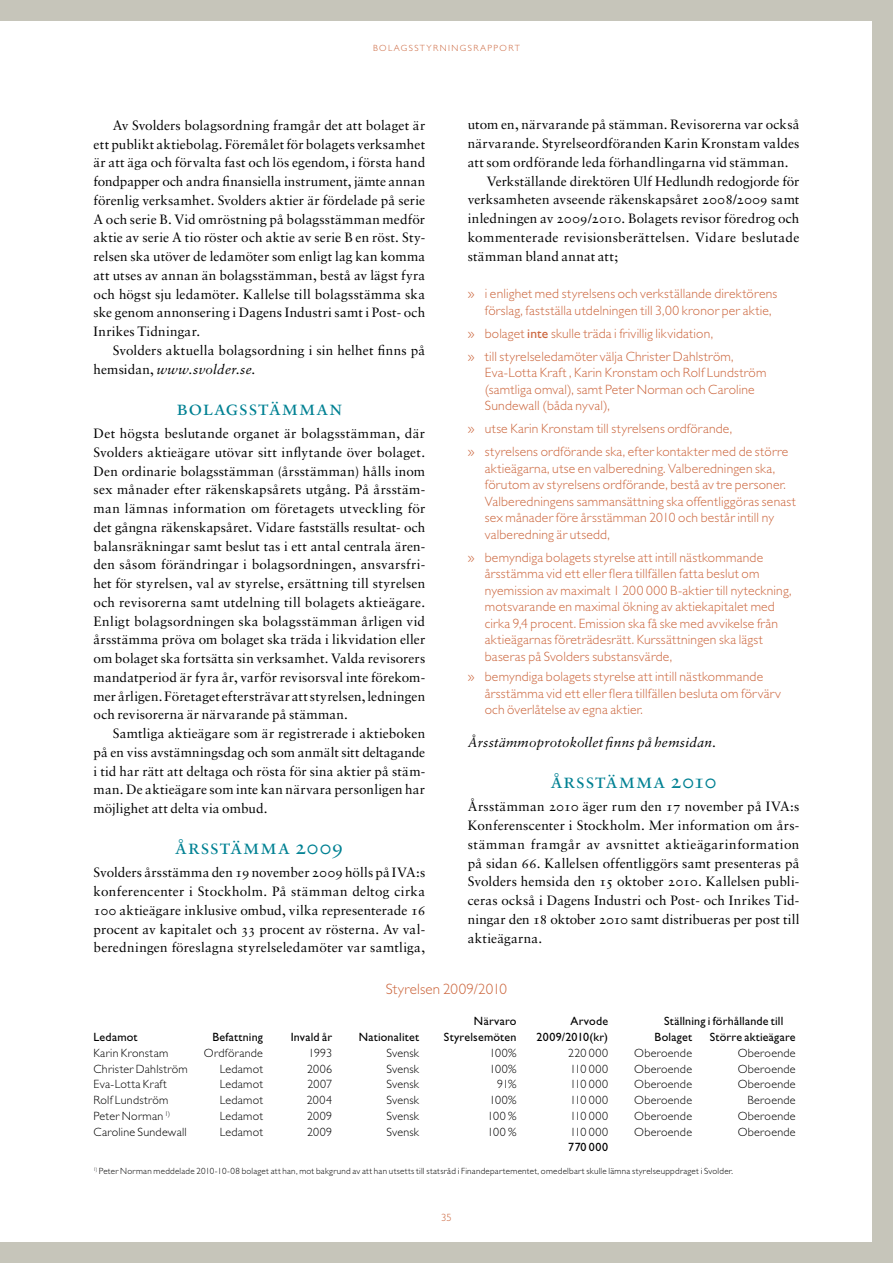
<style>
.page{position:relative;width:893px;height:1263px;background:#c6c5ba}
.page>*{position:absolute;margin:0;border:0;box-sizing:border-box;transform-origin:0 0}
.t1{font:21px "Sabon Roman SC";letter-spacing:.025em;color:#008193}
.t2{font:300 15px "Gill Sans Std";letter-spacing:.01em;color:#cb653c}
.t3{font:13.5px/18.8px "Sabon Roman Os F";letter-spacing:.015em;color:#000;text-align:justify}
.t4{font:300 13.5px/16.5px "Gill Sans Std";letter-spacing:.015em;color:#cb653c}
.t5{font:13.5px "Sabon Italic Os F";letter-spacing:.02em;color:#000}
.t6{font:300 12px "Gill Sans Std";letter-spacing:.02em;color:#000}
.t7{font:12px "Gill Sans Std";letter-spacing:.015em;color:#000}
.t8{font:300 10.5px "Gill Sans Std";color:#cb653c}
.t9{font:300 9px "Gill Sans Std";letter-spacing:.03em;color:#000}
.t10{font:300 9px "Gill Sans Std";letter-spacing:.16em;color:#cb653c}
.s1{font-family:"Sabon Roman Os F"}
.s2{font-weight:400}
</style>
<div class="page">
<div style="left:0;top:21px;width:872px;height:1221px;background:#fff"></div>
<p class="t10" style="left:412px;top:42px;width:71px">LOREM IPSUM</p>
<p class="t10" style="left:373px;top:42px;width:148px">BOLAGSSTYRNINGSRAPPORT</p>
<p class="t3" style="left:94px;top:116px;width:333px;text-indent:19px">Av Svolders bolagsordning framgår det att bolaget är ett publikt aktiebolag. Föremålet för bolagets verksamhet är att äga och förvalta fast och lös egendom, i första hand fondpapper och andra finansiella instrument, jämte annan förenlig verksamhet. Svolders aktier är fördelade på serie A och serie B. Vid omröstning på bolagsstämman medför aktie av serie A tio röster och aktie av serie B en röst. Sty&shy;relsen ska utöver de ledamöter som enligt lag kan komma att utses av annan än bolagsstämman, bestå av lägst fyra och högst sju ledamöter. Kallelse till bolagsstämma ska ske genom annonsering i Dagens Industri samt i Post- och Inrikes Tidningar.</p>
<p class="t3" style="left:113px;top:341px;width:314px">Svolders aktuella bolagsordning i sin helhet finns på</p>
<p class="t5" style="left:94px;top:361px;width:163px"><span class="s1">hemsidan,</span> www.svolder.se<span class="s1">.</span></p>
<h1 class="t1" style="left:176px;top:395px;width:167px">bolagsstämman</h1>
<p class="t3" style="left:94px;top:424px;width:333px">Det högsta beslutande organet är bolagsstämman, där Svolders aktieägare utövar sitt inflytande över bolaget.<br>Den ordinarie bolagsstämman (årsstämman) hålls inom sex månader efter räkenskapsårets utgång. På årsstäm&shy;man lämnas information om företagets utveckling för det gångna räkenskapsåret. Vidare fastställs resultat- och balansräkningar samt beslut tas i ett antal centrala ären&shy;den såsom förändringar i bolagsordningen, ansvarsfri&shy;het för styrelsen, val av styrelse, ersättning till styrelsen och revisorerna samt utdelning till bolagets aktieägare.<br>Enligt bolagsordningen ska bolagsstämman årligen vid årsstämma pröva om bolaget ska träda i likvidation eller om bolaget ska fortsätta sin verksamhet. Valda revisorers mandatperiod är fyra år, varför revisorsval inte förekom&shy;mer årligen. Företaget eftersträvar att styrelsen, ledningen och revisorerna är närvarande på stämman.</p>
<p class="t3" style="left:94px;top:724px;width:333px;text-indent:19px">Samtliga aktieägare som är registrerade i aktieboken på en viss avstämningsdag och som anmält sitt deltagande i tid har rätt att deltaga och rösta för sina aktier på stäm&shy;man. De aktieägare som inte kan närvara personligen har möjlighet att delta via ombud.</p>
<h1 class="t1" style="left:175px;top:834px;width:170px">årsstämma 2009</h1>
<p class="t3" style="left:94px;top:863px;width:333px">Svolders årsstämma den 19 november 2009 hölls på IVA:s konferencenter i Stockholm. På stämman deltog cirka 100 aktieägare inklusive ombud, vilka representerade 16 procent av kapitalet och 33 procent av rösterna. Av val&shy;beredningen föreslagna styrelseledamöter var samtliga,</p>
<p class="t3" style="left:468px;top:115px;width:333px">utom en, närvarande på stämman. Revisorerna var också</p>
<p class="t3" style="left:468px;top:134px;width:333px">närvarande. Styrelseordföranden Karin Kronstam valdes</p>
<p class="t3" style="left:468px;top:153px;width:322px">att som ordförande leda förhandlingarna vid stämman.</p>
<p class="t3" style="left:487px;top:171px;width:314px">Verkställande direktören Ulf Hedlundh redogjorde för</p>
<p class="t3" style="left:468px;top:190px;width:333px">verksamheten avseende räkenskapsåret 2008/2009 samt</p>
<p class="t3" style="left:468px;top:209px;width:333px">inledningen av 2009/2010. Bolagets revisor föredrog och</p>
<p class="t3" style="left:468px;top:228px;width:333px">kommenterade revisionsberättelsen. Vidare beslutade</p>
<p class="t3" style="left:468px;top:246px;width:152px">stämman bland annat att;</p>
<p class="t4" style="left:485px;top:285px;width:294px;text-indent:-17px">» i enlighet med styrelsens och verkställande direktörens förslag, fastställa utdelningen till 3,00 kronor per aktie,</p>
<p class="t4" style="left:468px;top:322px;width:267px;line-height:23px">» bolaget <span class="s2">inte</span> skulle träda i frivillig likvidation,<br>» till styrelseledamöter välja Christer Dahlström,</p>
<p class="t4" style="left:485px;top:364px;width:283px">Eva-Lotta Kraft , Karin Kronstam och Rolf Lundström (samtliga omval), samt Peter Norman och Caroline<br>Sundewall (båda nyval),</p>
<p class="t4" style="left:468px;top:417px;width:322px;line-height:23px">» utse Karin Kronstam till styrelsens ordförande,<br>» styrelsens ordförande ska, efter kontakter med de större</p>
<p class="t4" style="left:485px;top:460px;width:313px">aktieägarna, utse en valberedning. Valberedningen ska, förutom av styrelsens ordförande, bestå av tre personer.<br>Valberedningens sammansättning ska offentliggöras senast sex månader före årsstämman 2010 och består intill ny valberedning är utsedd,</p>
<p class="t4" style="left:485px;top:549px;width:308px;text-indent:-17px">» bemyndiga bolagets styrelse att intill nästkommande årsstämma vid ett eller flera tillfällen fatta beslut om nyemission av maximalt 1 200 000 B-aktier till nyteckning, motsvarande en maximal ökning av aktiekapitalet med cirka 9,4 procent. Emission ska få ske med avvikelse från aktieägarnas företrädesrätt. Kurssättningen ska lägst baseras på Svolders substansvärde,</p>
<p class="t4" style="left:485px;top:669px;width:298px;text-indent:-17px">» bemyndiga bolagets styrelse att intill nästkommande årsstämma vid ett eller flera tillfällen besluta om förvärv och överlåtelse av egna aktier.</p>
<p class="t5" style="left:468px;top:734px;width:250px">Årsstämmoprotokollet finns på hemsidan.</p>
<h1 class="t1" style="left:551px;top:768px;width:167px">årsstämma 2010</h1>
<p class="t3" style="left:468px;top:797px;width:333px">Årsstämman 2010 äger rum den 17 november på IVA:s Konferenscenter i Stockholm. Mer information om års&shy;stämman framgår av avsnittet aktieägarinformation på sidan 66. Kallelsen offentliggörs samt presenteras på Svolders hemsida den 15 oktober 2010. Kallelsen publi&shy;ceras också i Dagens Industri och Post- och Inrikes Tid&shy;ningar den 18 oktober 2010 samt distribueras per post till aktieägarna.</p>
<p class="t2" style="left:386px;top:981px;width:123px">Styrelsen 2009/2010</p>
<p class="t7" style="left:474px;top:1014px;width:44px">Närvaro</p>
<p class="t7" style="left:570px;top:1014px;width:39px">Arvode</p>
<p class="t7" style="left:664px;top:1014px;width:121px">Ställning i förhållande till</p>
<p class="t7" style="left:94px;top:1030px;width:46px">Ledamot</p>
<p class="t7" style="left:212px;top:1030px;width:52px">Befattning</p>
<p class="t7" style="left:291px;top:1030px;width:43px">Invald år</p>
<p class="t7" style="left:359px;top:1030px;width:62px">Nationalitet</p>
<p class="t7" style="left:444px;top:1030px;width:74px">Styrelsemöten</p>
<p class="t7" style="left:537px;top:1030px;width:73px">2009/2010(kr)</p>
<p class="t7" style="left:655px;top:1030px;width:39px">Bolaget</p>
<p class="t7" style="left:710px;top:1030px;width:87px">Större aktieägare</p>
<p class="t6" style="left:94px;top:1046px;width:76px">Karin Kronstam</p>
<p class="t6" style="left:204px;top:1046px;width:61px">Ordförande</p>
<p class="t6" style="left:309px;top:1046px;width:25px">1993</p>
<p class="t6" style="left:386px;top:1046px;width:34px">Svensk</p>
<p class="t6" style="left:489px;top:1046px;width:29px">100%</p>
<p class="t6" style="left:568px;top:1046px;width:42px">220 000</p>
<p class="t6" style="left:634px;top:1046px;width:59px">Oberoende</p>
<p class="t6" style="left:738px;top:1046px;width:59px">Oberoende</p>
<p class="t6" style="left:94px;top:1062px;width:96px">Christer Dahlström</p>
<p class="t6" style="left:220px;top:1062px;width:45px">Ledamot</p>
<p class="t6" style="left:307px;top:1062px;width:27px">2006</p>
<p class="t6" style="left:386px;top:1062px;width:34px">Svensk</p>
<p class="t6" style="left:489px;top:1062px;width:29px">100%</p>
<p class="t6" style="left:570px;top:1062px;width:39px">110 000</p>
<p class="t6" style="left:634px;top:1062px;width:59px">Oberoende</p>
<p class="t6" style="left:738px;top:1062px;width:59px">Oberoende</p>
<p class="t6" style="left:94px;top:1077px;width:75px">Eva-Lotta Kraft</p>
<p class="t6" style="left:220px;top:1077px;width:45px">Ledamot</p>
<p class="t6" style="left:307px;top:1077px;width:26px">2007</p>
<p class="t6" style="left:386px;top:1077px;width:34px">Svensk</p>
<p class="t6" style="left:497px;top:1077px;width:21px">91%</p>
<p class="t6" style="left:570px;top:1077px;width:39px">110 000</p>
<p class="t6" style="left:634px;top:1077px;width:59px">Oberoende</p>
<p class="t6" style="left:738px;top:1077px;width:59px">Oberoende</p>
<p class="t6" style="left:94px;top:1093px;width:76px">Rolf Lundström</p>
<p class="t6" style="left:220px;top:1093px;width:45px">Ledamot</p>
<p class="t6" style="left:307px;top:1093px;width:27px">2004</p>
<p class="t6" style="left:386px;top:1093px;width:34px">Svensk</p>
<p class="t6" style="left:489px;top:1093px;width:29px">100%</p>
<p class="t6" style="left:570px;top:1093px;width:39px">110 000</p>
<p class="t6" style="left:634px;top:1093px;width:59px">Oberoende</p>
<p class="t6" style="left:747px;top:1093px;width:50px">Beroende</p>
<p class="t6" style="left:94px;top:1109px;width:78px">Peter Norman <sup>1)</sup></p>
<p class="t6" style="left:220px;top:1109px;width:45px">Ledamot</p>
<p class="t6" style="left:307px;top:1109px;width:27px">2009</p>
<p class="t6" style="left:386px;top:1109px;width:34px">Svensk</p>
<p class="t6" style="left:488px;top:1109px;width:31px">100 %</p>
<p class="t6" style="left:570px;top:1109px;width:39px">110 000</p>
<p class="t6" style="left:634px;top:1109px;width:59px">Oberoende</p>
<p class="t6" style="left:738px;top:1109px;width:59px">Oberoende</p>
<p class="t6" style="left:94px;top:1125px;width:95px">Caroline Sundewall</p>
<p class="t6" style="left:220px;top:1125px;width:45px">Ledamot</p>
<p class="t6" style="left:307px;top:1125px;width:27px">2009</p>
<p class="t6" style="left:386px;top:1125px;width:34px">Svensk</p>
<p class="t6" style="left:488px;top:1125px;width:31px">100 %</p>
<p class="t6" style="left:570px;top:1125px;width:39px">110 000</p>
<p class="t6" style="left:634px;top:1125px;width:59px">Oberoende</p>
<p class="t6" style="left:738px;top:1125px;width:59px">Oberoende</p>
<p class="t7" style="left:568px;top:1140px;width:41px">770 000</p>
<p class="t9" style="left:94px;top:1166px;width:641px"><sup>1)</sup> Peter Norman meddelade 2010-10-08 bolaget att han, mot bakgrund av att han utsetts till statsråd i Finandepartementet, omedelbart skulle lämna styrelseuppdraget i Svolder.</p>
<p class="t8" style="left:441px;top:1212px;width:12px">35</p>
</div>
